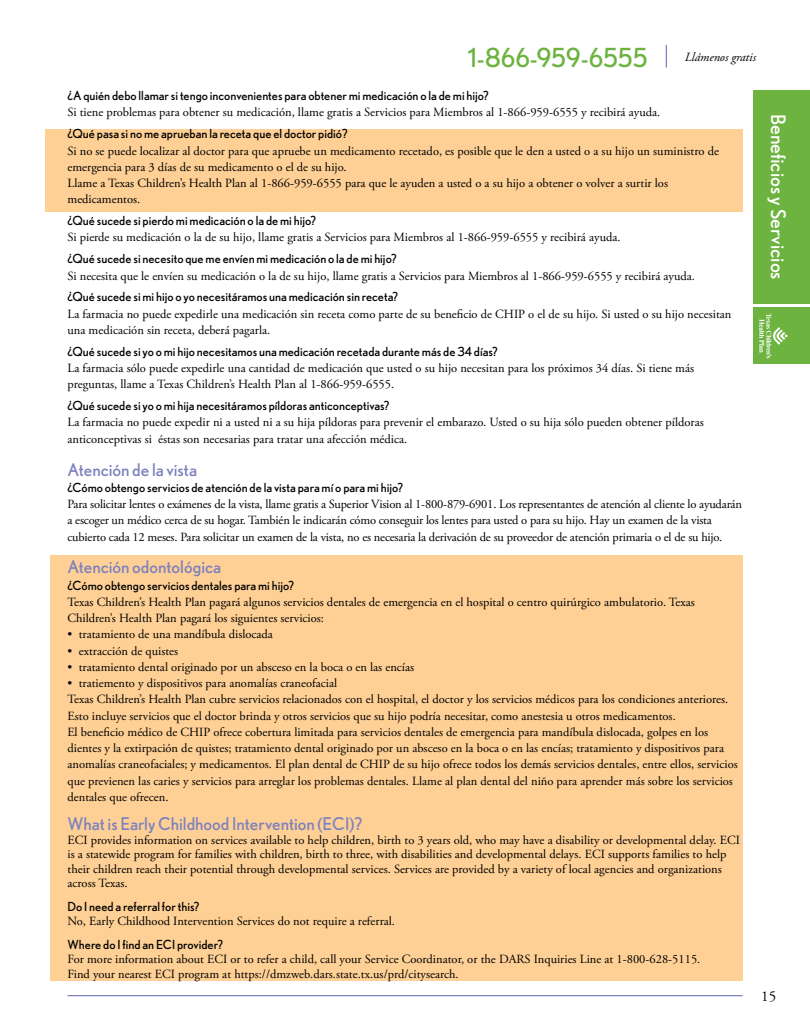
<style>
.page{position:relative;width:810px;height:1035px;background:#fff}
.page>*{position:absolute;margin:0;border:0;box-sizing:border-box;transform-origin:0 0}
.t1{font:26.25px "Nobel";letter-spacing:-.02em;color:#6cb33f}
.t2{font:20px "Nobel";color:#fff}
.t3{font:17.5px "Nobel";color:#7e81be}
.t4{font:15px "Adobe Garamond Pro";color:#000}
.t5{font:12.5px/16.2px "Adobe Garamond Pro";color:#000}
.t6{font:12.5px "Nobel";color:#000}
.t7{font:italic 12.5px "Adobe Garamond Pro";color:#000}
</style>
<div class="page">
<div style="left:45px;top:129px;width:697px;height:83px;background:#fed095"></div>
<div style="left:50px;top:556px;width:692px;height:425px;background:#fed095"></div>
<hr style="left:68px;top:995px;width:674px;height:1px;background:#7e81be">
<div style="left:754px;top:308px;width:56px;height:56px;background:#6cb33f"></div>
<svg style="left:759px;top:313px;width:29px;height:45px"></svg>
<div style="left:754px;top:90px;width:56px;height:213px;background:#6cb33f"></div>
<svg style="left:666px;top:45px;width:1px;height:23px"></svg>
<h1 class="t1" style="left:468px;top:42px;width:181px">1-866-959-6555</h1>
<p class="t7" style="left:685px;top:49px;width:72px">Llámenos gratis</p>
<p class="t6" style="left:68px;top:88px;width:423px">¿A quién debo llamar si tengo inconvenientes para obtener mi medicación o la de mi hijo?</p>
<p class="t5" style="left:68px;top:105px;width:594px">Si tiene problemas para obtener su medicación, llame gratis a Servicios para Miembros al 1-866-959-6555 y recibirá ayuda.</p>
<p class="t6" style="left:68px;top:126px;width:282px">¿Qué pasa si no me aprueban la receta que el doctor pidió?</p>
<p class="t5" style="left:68px;top:143px;width:653px">Si no se puede localizar al doctor para que apruebe un medicamento recetado, es posible que le den a usted o a su hijo un suministro de emergencia para 3 días de su medicamento o el de su hijo.<br>Llame a Texas Children’s Health Plan al 1-866-959-6555 para que le ayuden a usted o a su hijo a obtener o volver a surtir los medicamentos.</p>
<p class="t6" style="left:68px;top:213px;width:250px">¿Qué sucede si pierdo mi medicación o la de mi hijo?</p>
<p class="t5" style="left:68px;top:230px;width:555px">Si pierde su medicación o la de su hijo, llame gratis a Servicios para Miembros al 1-866-959-6555 y recibirá ayuda.</p>
<p class="t6" style="left:68px;top:251px;width:331px">¿Qué sucede si necesito que me envíen mi medicación o la de mi hijo?</p>
<p class="t5" style="left:68px;top:268px;width:629px">Si necesita que le envíen su medicación o la de su hijo, llame gratis a Servicios para Miembros al 1-866-959-6555 y recibirá ayuda.</p>
<p class="t6" style="left:68px;top:289px;width:332px">¿Qué sucede si mi hijo o yo necesitáramos una medicación sin receta?</p>
<p class="t5" style="left:68px;top:306px;width:665px">La farmacia no puede expedirle una medicación sin receta como parte de su beneficio de CHIP o el de su hijo. Si usted o su hijo necesitan una medicación sin receta, deberá pagarla.</p>
<p class="t6" style="left:68px;top:344px;width:432px">¿Qué sucede si yo o mi hijo necesitamos una medicación recetada durante más de 34 días?</p>
<p class="t5" style="left:68px;top:360px;width:628px">La farmacia sólo puede expedirle una cantidad de medicación que usted o su hijo necesitan para los próximos 34 días. Si tiene más preguntas, llame a Texas Children’s Health Plan al 1-866-959-6555.</p>
<p class="t6" style="left:68px;top:398px;width:323px">¿Qué sucede si yo o mi hija necesitáramos píldoras anticonceptivas?</p>
<p class="t5" style="left:68px;top:415px;width:638px">La farmacia no puede expedir ni a usted ni a su hija píldoras para prevenir el embarazo. Usted o su hija sólo pueden obtener píldoras anticonceptivas si éstas son necesarias para tratar una afección médica.</p>
<h3 class="t3" style="left:68px;top:459px;width:131px">Atención de la vista</h3>
<p class="t6" style="left:68px;top:480px;width:337px">¿Cómo obtengo servicios de atención de la vista para mí o para mi hijo?</p>
<p class="t5" style="left:68px;top:496px;width:676px">Para solicitar lentes o exámenes de la vista, llame gratis a Superior Vision al 1-800-879-6901. Los representantes de atención al cliente lo ayudarán a escoger un médico cerca de su hogar. También le indicarán cómo conseguir los lentes para usted o para su hijo. Hay un examen de la vista cubierto cada 12 meses. Para solicitar un examen de la vista, no es necesaria la derivación de su proveedor de atención primaria o el de su hijo.</p>
<h3 class="t3" style="left:68px;top:557px;width:155px">Atención odontológica</h3>
<p class="t6" style="left:68px;top:578px;width:228px">¿Cómo obtengo servicios dentales para mi hijo?</p>
<p class="t5" style="left:68px;top:594px;width:629px">Texas Children’s Health Plan pagará algunos servicios dentales de emergencia en el hospital o centro quirúrgico ambulatorio. Texas<br>Children’s Health Plan pagará los siguientes servicios:</p>
<p class="t5" style="left:68px;top:627px;width:207px">• tratamiento de una mandíbula dislocada</p>
<p class="t5" style="left:68px;top:643px;width:112px">• extracción de quistes</p>
<p class="t5" style="left:68px;top:659px;width:348px">• tratamiento dental originado por un absceso en la boca o en las encías</p>
<p class="t5" style="left:68px;top:675px;width:672px">• tratiemento y dispositivos para anomalías craneofacial<br>Texas Children’s Health Plan cubre servicios relacionados con el hospital, el doctor y los servicios médicos para los condiciones anteriores.<br>Esto incluye servicios que el doctor brinda y otros servicios que su hijo podría necesitar, como anestesia u otros medicamentos.<br>El beneficio médico de CHIP ofrece cobertura limitada para servicios dentales de emergencia para mandíbula dislocada, golpes en los dientes y la extirpación de quistes; tratamiento dental originado por un absceso en la boca o en las encías; tratamiento y dispositivos para anomalías craneofaciales; y medicamentos. El plan dental de CHIP de su hijo ofrece todos los demás servicios dentales, entre ellos, servicios que previenen las caries y servicios para arreglar los problemas dentales. Llame al plan dental del niño para aprender más sobre los servicios dentales que ofrecen.</p>
<h3 class="t3" style="left:68px;top:813px;width:296px">What is Early Childhood Intervention (ECI)?</h3>
<p class="t5" style="left:68px;top:833px;width:674px;line-height:14.4px">ECI provides information on services available to help children, birth to 3 years old, who may have a disability or developmental delay. ECI is a statewide program for families with children, birth to three, with disabilities and developmental delays. ECI supports families to help their children reach their potential through developmental services. Services are provided by a variety of local agencies and organizations across Texas.</p>
<p class="t6" style="left:68px;top:899px;width:133px">Do I need a referral for this?</p>
<p class="t5" style="left:68px;top:914px;width:329px">No, Early Childhood Intervention Services do not require a referral.</p>
<p class="t6" style="left:68px;top:937px;width:157px">Where do I find an ECI provider?</p>
<p class="t5" style="left:68px;top:953px;width:634px;line-height:14.4px">For more information about ECI or to refer a child, call your Service Coordinator, or the DARS Inquiries Line at 1-800-628-5115.<br>Find your nearest ECI program at https://dmzweb.dars.state.tx.us/prd/citysearch.</p>
<h2 class="t2" style="left:790px;top:114px;width:168px;rotate:90deg">Beneficios y Servicios</h2>
<p class="t4" style="left:761px;top:987px;width:16px">15</p>
</div>
